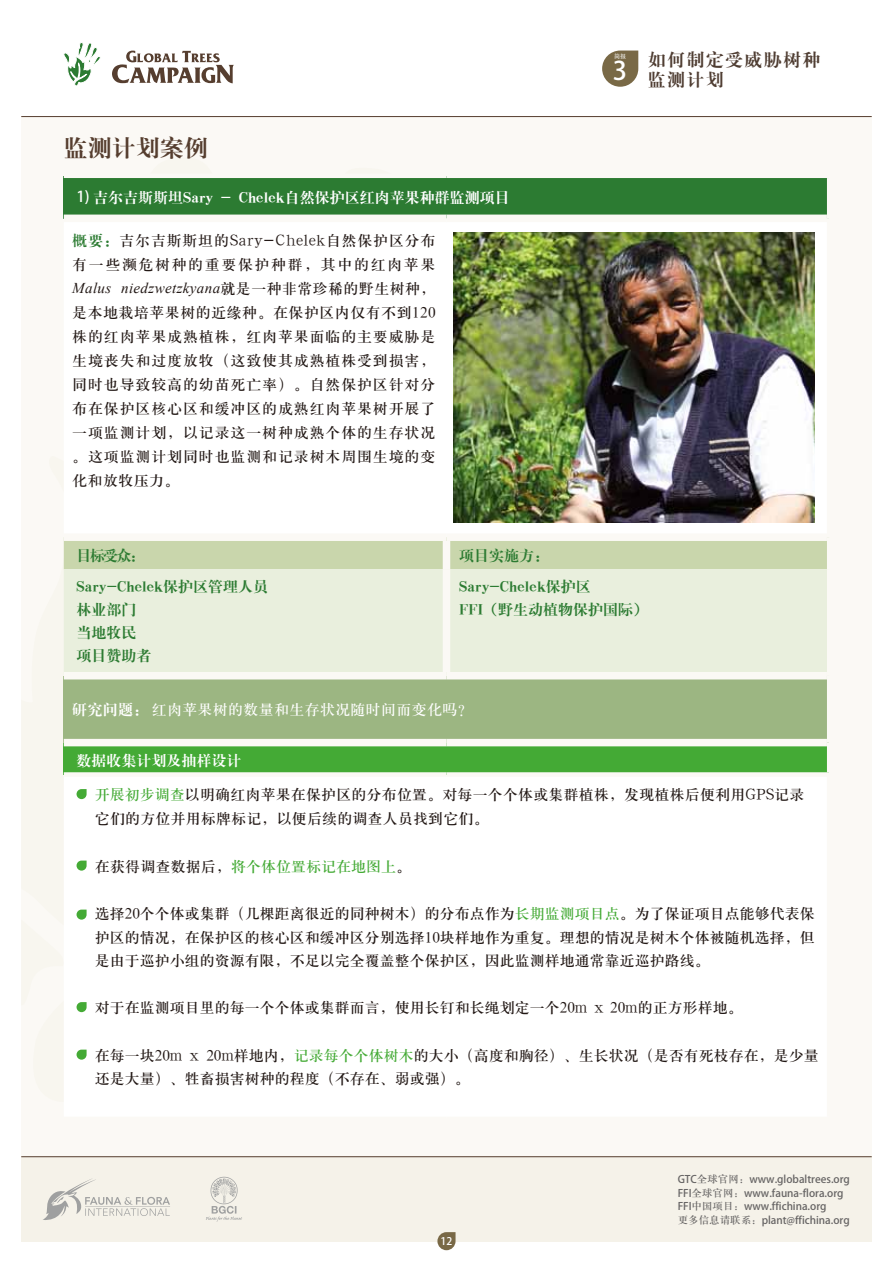
<style>
.page{position:relative;width:893px;height:1263px;background:#fff}
.page>*{position:absolute;margin:0;border:0;box-sizing:border-box;transform-origin:0 0}
.t1{font:25.5px "Helvetica Neue Bold G Bpc EUC H";color:#fff}
.t2{font:24px "H Ya 4 gj";color:#563e2f}
.t3{font:18px/20.2px "H Ya 4 gj";letter-spacing:.075em;color:#4f3d32}
.t4{font:15px/24px "H Ya 3 gj";letter-spacing:.01em;color:#221815}
.t5{font:15px/23.1px "H Ya 4 gj";color:#2c7b32}
.t6{font:15px/24px "H Ya 3 gj";letter-spacing:.05em;color:#221815}
.t7{font:15px "H Ya 4 gj";color:#fff}
.t8{font:italic 15px "Times New Roman";letter-spacing:.025em;color:#221815}
.t9{font:15px "H Ya 3 gj";letter-spacing:.02em;color:#fff}
.t10{font:15px "H Ya 3 gj";color:#44aa35}
.t11{font:10.5px/13.5px "Helvetica Neue Medium G Bpc EUC H";color:#666464}
.t12{font:10.5px "Helvetica Neue Light G Bpc EUC H";color:#fff}
.t13{font:6.15px "H Ya 3 gj";color:#fff}
.s1{font-family:"Helvetica Neue Bold G Bpc EUC H"}
.s2{font-family:"H Ya 4 gj";color:#2c7b32}
.s3{font-family:"H Ya 3 gj";font-style:normal}
.s4{font-family:"H Ya 4 gj"}
.s5{color:#44aa35}
.s6{color:#221815}
.s7{font-family:"H Ya 3 gj"}
</style>
<div class="page">
<svg style="left:602px;top:51px;width:36px;height:36px"></svg>
<div style="left:21px;top:1157px;width:851px;height:85px;background:#f5f2e9"></div>
<svg style="left:43px;top:1178px;width:127px;height:42px"></svg>
<hr style="left:21px;top:116px;width:851px;height:1px;background:#563e2f">
<hr style="left:21px;top:1156px;width:851px;height:1px;background:#563e2f">
<svg style="left:63px;top:42px;width:37px;height:44px"></svg>
<svg style="left:112px;top:51px;width:122px;height:32px"></svg>
<svg style="left:437px;top:1232px;width:19px;height:18px"></svg>
<div style="left:64px;top:176px;width:765px;height:42px;background:#2c7b32"></div>
<div style="left:64px;top:541px;width:763px;height:28px;background:#c9d6ac"></div>
<div style="left:64px;top:569px;width:763px;height:103px;background:#e9efdd"></div>
<div style="left:64px;top:676px;width:765px;height:67px;background:#9cb682"></div>
<div style="left:64px;top:743px;width:765px;height:31px;background:#44aa35"></div>
<hr style="left:64px;top:174px;width:382px;height:4px;background:#fbf9f5">
<hr style="left:446px;top:174px;width:385px;height:4px;background:#fbf9f5">
<hr style="left:827px;top:178px;width:4px;height:40px;background:#fbf9f5">
<hr style="left:827px;top:676px;width:4px;height:67px;background:#fbf9f5">
<hr style="left:827px;top:743px;width:4px;height:29px;background:#fbf9f5">
<div style="left:64px;top:772px;width:382px;height:5px;background:#fbf9f5"></div>
<div style="left:446px;top:772px;width:385px;height:5px;background:#fbf9f5"></div>
<div style="left:64px;top:215px;width:382px;height:7px;background:#fbf9f5"></div>
<div style="left:446px;top:215px;width:381px;height:7px;background:#fbf9f5"></div>
<div style="left:443px;top:541px;width:7px;height:28px;background:#fbf9f5"></div>
<div style="left:443px;top:569px;width:7px;height:103px;background:#fbf9f5"></div>
<div style="left:64px;top:672px;width:382px;height:7px;background:#fbf9f5"></div>
<div style="left:446px;top:672px;width:381px;height:7px;background:#fbf9f5"></div>
<div style="left:64px;top:739px;width:382px;height:7px;background:#fbf9f5"></div>
<div style="left:446px;top:739px;width:381px;height:7px;background:#fbf9f5"></div>
<svg style="left:77px;top:789px;width:10px;height:10px"></svg>
<svg style="left:77px;top:860px;width:10px;height:11px"></svg>
<svg style="left:77px;top:909px;width:10px;height:11px"></svg>
<svg style="left:77px;top:1002px;width:10px;height:10px"></svg>
<svg style="left:77px;top:1049px;width:10px;height:11px"></svg>
<svg style="left:206px;top:1177px;width:36px;height:44px"></svg>
<img style="left:454px;top:233px;width:361px;height:289px">
<h2 class="t2" style="left:64px;top:136px;width:145px">监测计划案例</h2>
<p class="t7" style="left:77px;top:190px;width:435px"><span class="s1">1)</span> 吉尔吉斯斯坦Sary - Chelek自然保护区红肉苹果种群监测项目</p>
<p class="t6" style="left:72px;top:228px;width:365px"><span class="s2">概要：</span>吉尔吉斯斯坦的Sary-Chelek自然保护区分布有一些濒危树种的重要保护种群，其中的红肉苹果</p>
<p class="t8" style="left:72px;top:277px;width:365px">Malus niedzwetzkyana<span class="s3">就是一种非常珍稀的野生树种，</span></p>
<p class="t4" style="left:72px;top:300px;width:365px;text-align:justify">是本地栽培苹果树的近缘种。在保护区内仅有不到120株的红肉苹果成熟植株，红肉苹果面临的主要威胁是生境丧失和过度放牧（这致使其成熟植株受到损害，同时也导致较高的幼苗死亡率）。自然保护区针对分布在保护区核心区和缓冲区的成熟红肉苹果树开展了一项监测计划，以记录这一树种成熟个体的生存状况。这项监测计划同时也监测和记录树木周围生境的变化和放牧压力。</p>
<h1 class="t1" style="left:613px;top:56px;width:16px">3</h1>
<p class="t3" style="left:648px;top:50px;width:174px">如何制定受威胁树种监测计划</p>
<p class="t13" style="left:614px;top:53px;width:14px">简报</p>
<p class="t5" style="left:77px;top:544px;width:62px">目标受众:</p>
<p class="t5" style="left:459px;top:544px;width:84px">项目实施方:</p>
<p class="t5" style="left:77px;top:574px;width:193px">Sary-Chelek保护区管理人员林业部门<br>当地牧民<br>项目赞助者</p>
<p class="t5" style="left:459px;top:574px;width:190px">Sary-Chelek保护区<br>FFI（野生动植物保护国际）</p>
<p class="t9" style="left:72px;top:702px;width:402px"><span class="s4">研究问题：</span>红肉苹果树的数量和生存状况随时间而变化吗？</p>
<p class="t7" style="left:77px;top:753px;width:166px">数据收集计划及抽样设计</p>
<p class="t4" style="left:95px;top:783px;width:711px"><span class="s5">开展初步调查</span>以明确红肉苹果在保护区的分布位置。对每一个个体或集群植株，发现植株后便利用GPS记录它们的方位并用标牌标记，以便后续的调查人员找到它们。</p>
<p class="t10" style="left:95px;top:859px;width:318px"><span class="s6">在获得调查数据后，</span>将个体位置标记在地图上<span class="s6">。</span></p>
<p class="t4" style="left:95px;top:902px;width:722px;line-height:23.2px;text-align:justify">选择20个个体或集群（几棵距离很近的同种树木）的分布点作为<span class="s5">长期监测项目点</span>。为了保证项目点能够代表保护区的情况，在保护区的核心区和缓冲区分别选择10块样地作为重复。理想的情况是树木个体被随机选择，但是由于巡护小组的资源有限，不足以完全覆盖整个保护区，因此监测样地通常靠近巡护路线。</p>
<p class="t4" style="left:95px;top:996px;width:649px">对于在监测项目里的每一个个体或集群而言，使用长钉和长绳划定一个20m x 20m的正方形样地。</p>
<p class="t4" style="left:95px;top:1043px;width:725px;line-height:23.2px">在每一块20m x 20m样地内，<span class="s5">记录每个个体树木</span>的大小（高度和胸径）、生长状况（是否有死枝存在，是少量还是大量）、牲畜损害树种的程度（不存在、弱或强）。</p>
<p class="t12" style="left:440px;top:1235px;width:13px">12</p>
<p class="t11" style="left:678px;top:1173px;width:174px">GTC<span class="s7">全球官网：</span>www.globaltrees.org<br>FFI<span class="s7">全球官网：</span>www.fauna-flora.org<br>FFI<span class="s7">中国项目：</span>www.ffichina.org<br><span class="s7">更多信息请联系：</span>plant@ffichina.org</p>
</div>
